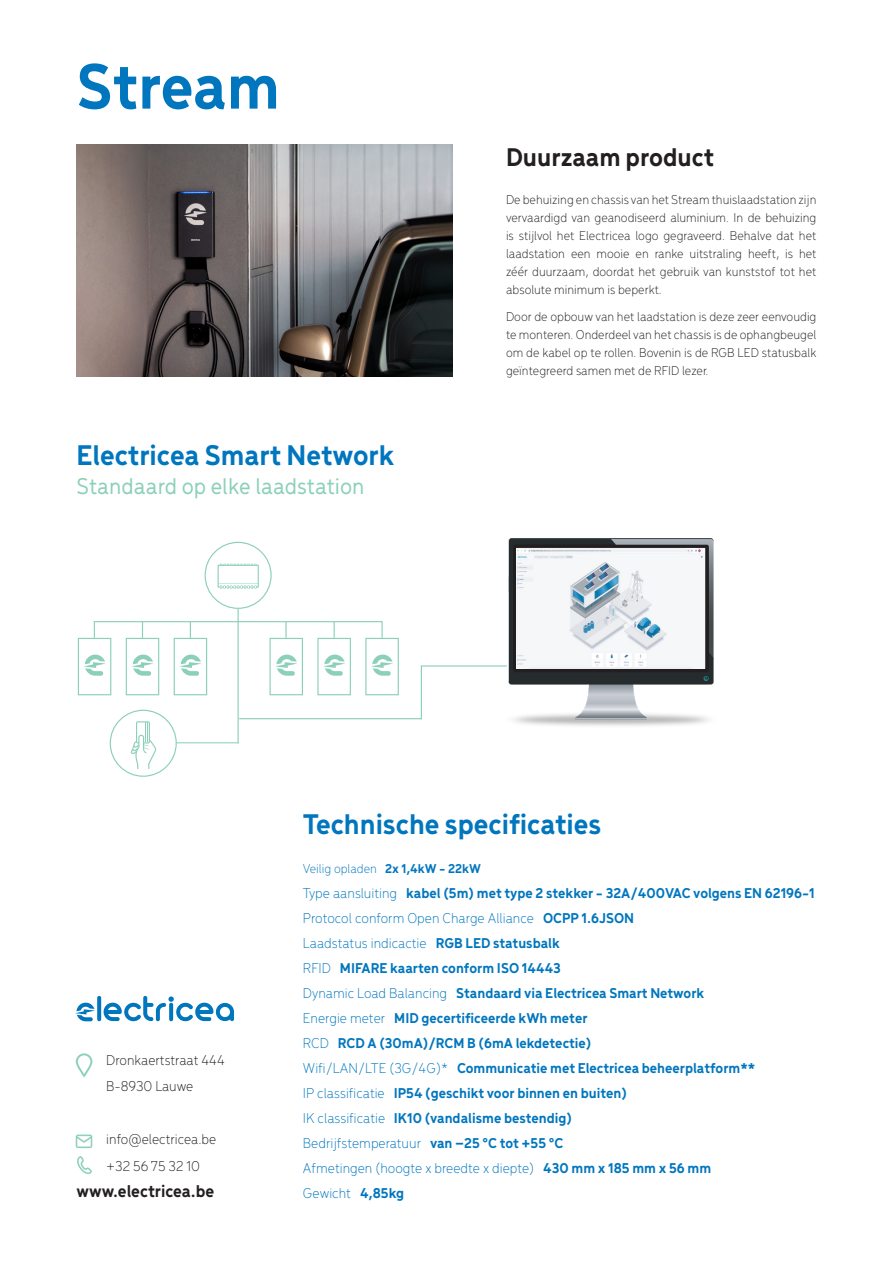
<style>
.page{position:relative;width:893px;height:1263px;background:#fff}
.page>*{position:absolute;margin:0;border:0;box-sizing:border-box;transform-origin:0 0}
.t1{font:700 67.5px "Menca";color:#0076be}
.t2{font:700 30px "Menca";color:#0076be}
.t3{font:700 27px "Menca";color:#231f20}
.t4{font:500 24px "Menca";color:#8dd0ba}
.t5{font:700 18px "Menca";color:#231f20}
.t6{font:700 15px "Menca";color:#0076be}
.t7{font:300 15px "Menca";color:#0076be}
.t8{font:300 15px "Menca";color:#231f20}
.t9{font:300 13.5px/18px "Menca";color:#231f20;text-align:justify}
.t10{font:300 13.5px "Menca";color:#0076be}
.s1{font-weight:700}
.s2{font-weight:300}
</style>
<div class="page">
<svg style="left:75px;top:996px;width:159px;height:25px"></svg>
<img style="left:77px;top:145px;width:376px;height:231px">
<hr style="left:176px;top:742px;width:63px;height:1px;background:#8dd0ba">
<img style="left:508px;top:539px;width:206px;height:187px">
<img style="left:517px;top:549px;width:188px;height:120px">
<div style="left:78px;top:638px;width:33px;height:57px;border:1px solid #8dd0ba"></div>
<svg style="left:84px;top:655px;width:22px;height:21px"></svg>
<div style="left:126px;top:638px;width:33px;height:57px;border:1px solid #8dd0ba"></div>
<svg style="left:131px;top:655px;width:23px;height:21px"></svg>
<div style="left:174px;top:638px;width:33px;height:57px;border:1px solid #8dd0ba"></div>
<svg style="left:179px;top:655px;width:22px;height:21px"></svg>
<div style="left:269px;top:638px;width:34px;height:57px;border:1px solid #8dd0ba"></div>
<svg style="left:275px;top:655px;width:22px;height:21px"></svg>
<div style="left:317px;top:638px;width:34px;height:57px;border:1px solid #8dd0ba"></div>
<svg style="left:323px;top:655px;width:22px;height:21px"></svg>
<div style="left:365px;top:638px;width:34px;height:57px;border:1px solid #8dd0ba"></div>
<svg style="left:371px;top:655px;width:22px;height:21px"></svg>
<div style="left:205px;top:542px;width:67px;height:67px;border:1px solid #8dd0ba;border-radius:50%"></div>
<svg style="left:218px;top:564px;width:41px;height:25px"></svg>
<hr style="left:219px;top:584px;width:39px;height:1px;background:#8dd0ba">
<div style="left:110px;top:710px;width:67px;height:67px;border:1px solid #8dd0ba;border-radius:50%"></div>
<svg style="left:131px;top:721px;width:25px;height:48px"></svg>
<hr style="left:237px;top:609px;width:2px;height:134px;background:#8dd0ba">
<hr style="left:239px;top:718px;width:183px;height:1px;background:#8dd0ba">
<hr style="left:421px;top:665px;width:1px;height:54px;background:#8dd0ba">
<hr style="left:95px;top:621px;width:287px;height:1px;background:#8dd0ba">
<hr style="left:422px;top:665px;width:85px;height:2px;background:#8dd0ba">
<svg style="left:94px;top:621px;width:1px;height:17px"></svg>
<svg style="left:142px;top:622px;width:1px;height:16px"></svg>
<svg style="left:190px;top:622px;width:1px;height:16px"></svg>
<svg style="left:285px;top:622px;width:2px;height:16px"></svg>
<svg style="left:334px;top:622px;width:1px;height:16px"></svg>
<svg style="left:381px;top:621px;width:2px;height:17px"></svg>
<div style="left:76px;top:1053px;width:16px;height:24px;border:2px solid #8fd1bb;border-radius:7px"></div>
<svg style="left:76px;top:1134px;width:16px;height:14px"></svg>
<svg style="left:77px;top:1156px;width:15px;height:18px"></svg>
<p class="t1" style="left:77px;top:40px;width:205px">Stream</p>
<p class="t2" style="left:77px;top:434px;width:319px">Electricea Smart Network</p>
<p class="t4" style="left:77px;top:470px;width:289px">Standaard op elke laadstation</p>
<p class="t3" style="left:506px;top:138px;width:209px">Duurzaam product</p>
<p class="t9" style="left:506px;top:190px;width:312px">De behuizing en chassis van het Stream thuislaadstation zijn vervaardigd van geanodiseerd aluminium. In de behuizing is stijlvol het Electricea logo gegraveerd. Behalve dat het laadstation een mooie en ranke uitstraling heeft, is het zéér duurzaam, doordat het gebruik van kunststof tot het absolute minimum is beperkt.</p>
<p class="t9" style="left:506px;top:307px;width:312px">Door de opbouw van het laadstation is deze zeer eenvoudig te monteren. Onderdeel van het chassis is de ophangbeugel om de kabel op te rollen. Bovenin is de RGB LED statusbalk geïntegreerd samen met de RFID lezer.</p>
<p class="t8" style="left:106px;top:1050px;width:120px">Dronkaertstraat 444</p>
<p class="t8" style="left:106px;top:1076px;width:89px">B-8930 Lauwe</p>
<p class="t8" style="left:106px;top:1129px;width:112px">info@electricea.be</p>
<p class="t8" style="left:106px;top:1156px;width:95px">+32 56 75 32 10</p>
<p class="t5" style="left:77px;top:1179px;width:139px">www.electricea.be</p>
<p class="t2" style="left:303px;top:803px;width:300px">Technische specificaties</p>
<p class="t10" style="left:303px;top:859px;width:180px">Veilig opladen <span class="s1">2x 1,4kW - 22kW</span></p>
<p class="t6" style="left:303px;top:882px;width:513px"><span class="s2">Type aansluiting</span> kabel (5m) met type 2 stekker - 32A/400VAC volgens EN 62196-1</p>
<p class="t7" style="left:303px;top:908px;width:333px">Protocol conform Open Charge Alliance <span class="s1">OCPP 1.6JSON</span></p>
<p class="t7" style="left:303px;top:933px;width:258px">Laadstatus indicactie <span class="s1">RGB LED statusbalk</span></p>
<p class="t6" style="left:303px;top:957px;width:259px"><span class="s2">RFID</span> MIFARE kaarten conform ISO 14443</p>
<p class="t6" style="left:303px;top:982px;width:403px"><span class="s2">Dynamic Load Balancing</span> Standaard via Electricea Smart Network</p>
<p class="t6" style="left:303px;top:1007px;width:286px"><span class="s2">Energie meter</span> MID gecertificeerde kWh meter</p>
<p class="t6" style="left:303px;top:1032px;width:290px"><span class="s2">RCD</span> RCD A (30mA)/RCM B (6mA lekdetectie)</p>
<p class="t6" style="left:303px;top:1057px;width:454px"><span class="s2">Wifi/LAN/LTE (3G/4G)*</span> Communicatie met Electricea beheerplatform**</p>
<p class="t6" style="left:303px;top:1082px;width:325px"><span class="s2">IP classificatie</span> IP54 (geschikt voor binnen en buiten)</p>
<p class="t6" style="left:303px;top:1107px;width:271px"><span class="s2">IK classificatie</span> IK10 (vandalisme bestendig)</p>
<p class="t7" style="left:303px;top:1133px;width:262px">Bedrijfstemperatuur <span class="s1">van −25 °C tot +55 °C</span></p>
<p class="t7" style="left:303px;top:1158px;width:410px">Afmetingen (hoogte x breedte x diepte) <span class="s1">430 mm x 185 mm x 56 mm</span></p>
<p class="t7" style="left:303px;top:1183px;width:103px">Gewicht <span class="s1">4,85kg</span></p>
</div>
